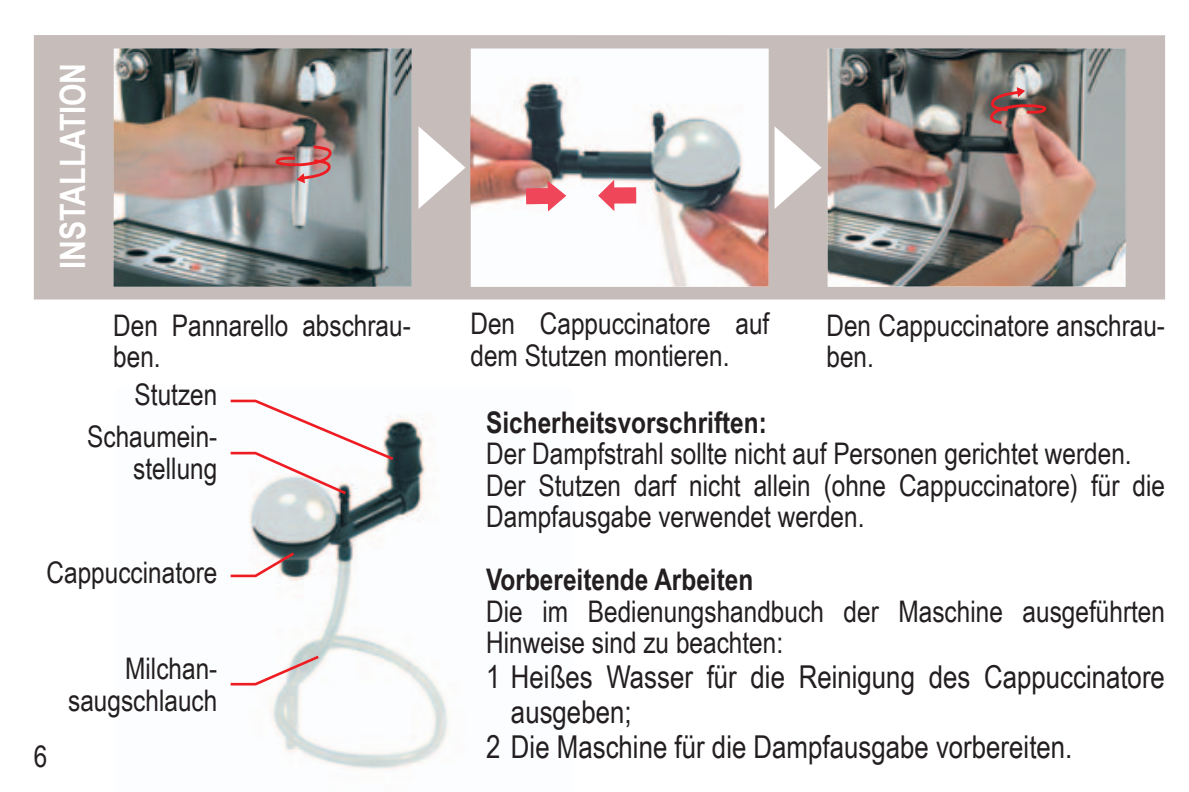
<style>
.page{position:relative;width:1189px;height:792px;background:#fff}
.page>*{position:absolute;margin:0;border:0;box-sizing:border-box;transform-origin:0 0}
.t1{font:700 35px "Arial Narrow";color:#fff}
.t2{font:31.5px "Arial Narrow";color:#231f20}
.t3{font:29.75px/31.5px "Arial Narrow";color:#231f20}
.t4{font:700 29.75px "Arial Narrow";color:#231f20}
</style>
<div class="page">
<img style="left:249px;top:414px;width:199px;height:355px">
<svg style="left:230px;top:399px;width:166px;height:98px"></svg>
<svg style="left:230px;top:550px;width:67px;height:28px"></svg>
<svg style="left:230px;top:653px;width:92px;height:34px"></svg>
<div style="left:34px;top:35px;width:1131px;height:264px;background:#c6bdba"></div>
<svg style="left:418px;top:126px;width:47px;height:83px"></svg>
<svg style="left:774px;top:126px;width:47px;height:83px"></svg>
<img style="left:471px;top:49px;width:297px;height:238px">
<img style="left:114px;top:49px;width:297px;height:238px">
<svg style="left:526px;top:181px;width:40px;height:30px"></svg>
<svg style="left:598px;top:180px;width:38px;height:31px"></svg>
<img style="left:828px;top:49px;width:297px;height:238px">
<svg style="left:274px;top:144px;width:59px;height:42px;background:#b77f7f"></svg>
<img style="left:989px;top:85px;width:58px;height:41px">
<p class="t1" style="left:46px;top:269px;width:208px;rotate:-90deg">INSTALLATION</p>
<p class="t3" style="left:113px;top:308px;width:299px">Den Pannarello abschrau&shy;ben.</p>
<p class="t3" style="left:470px;top:307px;width:300px">Den Cappuccinatore auf dem Stutzen montieren.</p>
<p class="t3" style="left:826px;top:308px;width:340px">Den Cappuccinatore anschrau&shy;ben.</p>
<p class="t3" style="left:87px;top:373px;width:132px;line-height:42px;text-align:right">Stutzen<br>Schaumein-</p>
<p class="t3" style="left:133px;top:452px;width:86px">stellung</p>
<p class="t4" style="left:486px;top:399px;width:282px">Sicherheitsvorschriften:</p>
<p class="t3" style="left:486px;top:437px;width:680px">Der Dampfstrahl sollte nicht auf Personen gerichtet werden.<br>Der Stutzen darf nicht allein (ohne Cappuccinatore) für die<br>Dampfausgabe verwendet werden.</p>
<p class="t4" style="left:486px;top:557px;width:269px">Vorbereitende Arbeiten</p>
<p class="t3" style="left:486px;top:594px;width:680px">Die im Bedienungshandbuch der Maschine ausgeführten<br>Hinweise sind zu beachten:</p>
<p class="t2" style="left:486px;top:654px;width:680px">1 Heißes Wasser für die Reinigung des Cappuccinatore</p>
<p class="t2" style="left:511px;top:689px;width:122px">ausgeben;</p>
<p class="t2" style="left:486px;top:724px;width:588px">2 Die Maschine für die Dampfausgabe vorbereiten.</p>
<p class="t3" style="left:46px;top:555px;width:172px">Cappuccinatore</p>
<p class="t3" style="left:68px;top:652px;width:151px;text-align:right">Milchan&shy;saugschlauch</p>
<p class="t3" style="left:34px;top:739px;width:15px">6</p>
</div>
